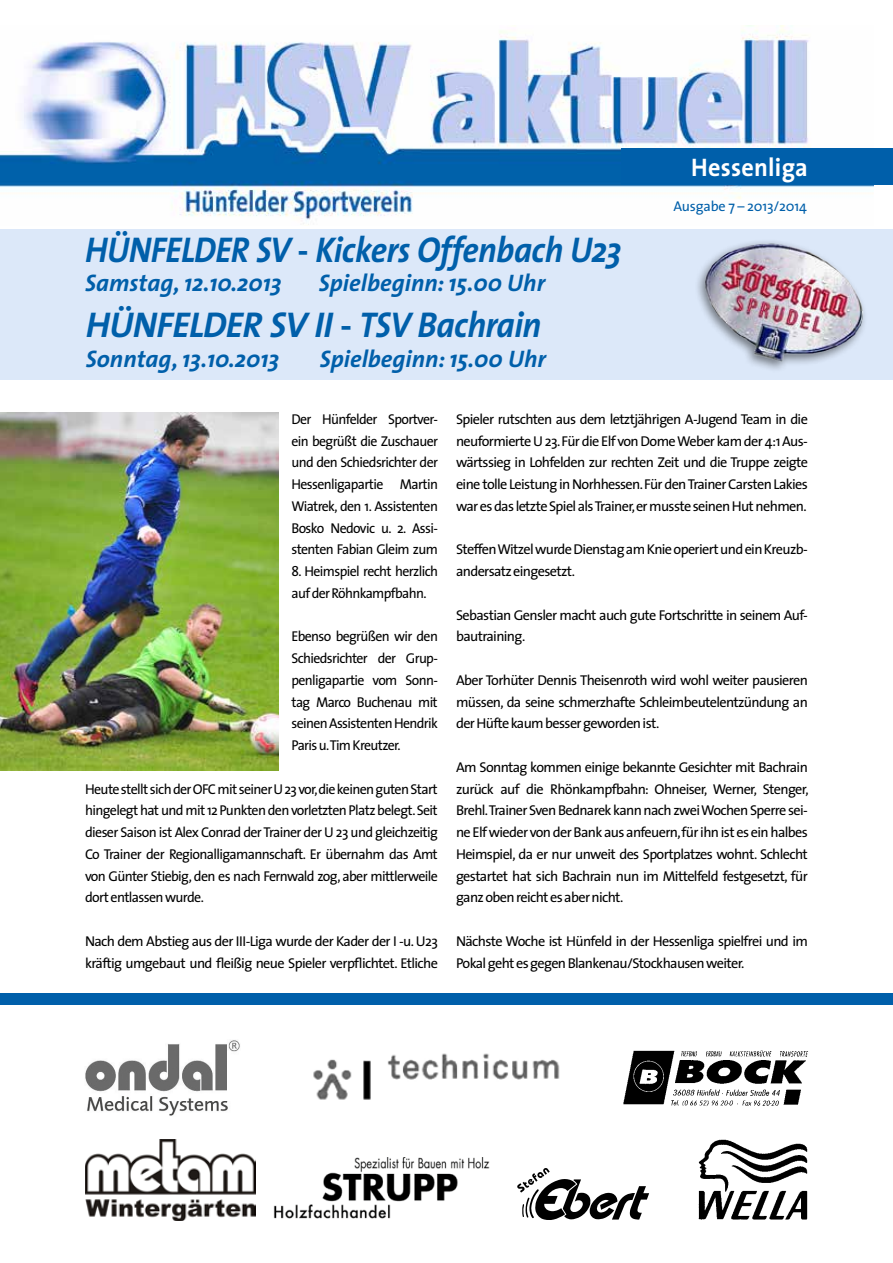
<style>
.page{position:relative;width:893px;height:1263px;background:#fff}
.page>*{position:absolute;margin:0;border:0;box-sizing:border-box;transform-origin:0 0}
.t1{font:italic 700 36px "The Sans";letter-spacing:-.02em;color:#005faa;scale:.93 1}
.t2{font:italic 700 36px "The Sans";letter-spacing:-.02em;color:#005faa}
.t3{font:700 25.5px "The Sans";letter-spacing:.01em;color:#fff;scale:.95 1}
.t4{font:italic 700 24px "The Sans";color:#005faa}
.t5{font:14.25px/21.8px "The Sans";letter-spacing:-.045em;color:#000;text-align:justify}
.t6{font:14.25px "The Sans";letter-spacing:-.01em;color:#005faa}
</style>
<div class="page">
<img style="left:0;top:26px;width:874px;height:199px">
<div style="left:0;top:993px;width:893px;height:12px;background:#005faa"></div>
<div style="left:622px;top:149px;width:271px;height:36px;background:#005faa"></div>
<div style="left:0;top:230px;width:893px;height:150px;background:#dce8f9"></div>
<div style="left:694px;top:238px;width:174px;height:135px;background:#000;opacity:.5"></div>
<img style="left:703px;top:242px;width:165px;height:122px">
<img style="left:0;top:412px;width:279px;height:359px">
<svg style="left:517px;top:1168px;width:132px;height:52px"></svg>
<img style="left:273px;top:1157px;width:217px;height:62px">
<img style="left:313px;top:1053px;width:247px;height:47px">
<img style="left:698px;top:1139px;width:110px;height:81px">
<img style="left:624px;top:1050px;width:184px;height:56px">
<img style="left:86px;top:1139px;width:169px;height:81px">
<img style="left:85px;top:1040px;width:155px;height:76px">
<h1 class="t1" style="left:85px;top:220px;width:578px">HÜNFELDER SV - Kickers Offenbach U23</h1>
<h3 class="t4" style="left:85px;top:263px;width:198px">Samstag, 12.10.2013</h3>
<h3 class="t4" style="left:319px;top:263px;width:228px">Spielbeginn: 15.00 Uhr</h3>
<h1 class="t2" style="left:86px;top:295px;width:457px">HÜNFELDER SV II - TSV Bachrain</h1>
<h3 class="t4" style="left:86px;top:339px;width:195px">Sonntag, 13.10.2013</h3>
<h3 class="t4" style="left:320px;top:339px;width:228px">Spielbeginn: 15.00 Uhr</h3>
<h2 class="t3" style="left:691px;top:146px;width:124px">Hessenliga</h2>
<p class="t6" style="left:673px;top:194px;width:135px">Ausgabe 7 – 2013/2014</p>
<p class="t5" style="left:291px;top:408px;width:148px">Der Hünfelder Sportver&shy;ein begrüßt die Zuschauer und den Schiedsrichter der Hessenligapartie Martin Wiatrek, den 1. Assistenten Bosko Nedovic u. 2. Assi&shy;stenten Fabian Gleim zum</p>
<p class="t5" style="left:291px;top:560px;width:148px">8. Heimspiel recht herzlich auf der Röhnkampfbahn.</p>
<p class="t5" style="left:291px;top:625px;width:148px">Ebenso begrüßen wir den Schiedsrichter der Grup&shy;penligapartie vom Sonn&shy;tag Marco Buchenau mit seinen Assistenten Hendrik Paris u.Tim Kreutzer.</p>
<p class="t5" style="left:85px;top:777px;width:354px">Heute stellt sich der OFC mit seiner U 23 vor,die keinen guten Start hingelegt hat und mit 12 Punkten den vorletzten Platz belegt. Seit dieser Saison ist Alex Conrad der Trainer der U 23 und gleichzeitig Co Trainer der Regionalligamannschaft. Er übernahm das Amt von Günter Stiebig, den es nach Fernwald zog, aber mittlerweile dort entlassen wurde.</p>
<p class="t5" style="left:85px;top:930px;width:354px">Nach dem Abstieg aus der III-Liga wurde der Kader der I -u. U23 kräftig umgebaut und fleißig neue Spieler verpflichtet. Etliche</p>
<p class="t5" style="left:456px;top:408px;width:353px">Spieler rutschten aus dem letztjährigen A-Jugend Team in die neuformierte U 23. Für die Elf von Dome Weber kam der 4:1 Aus&shy;wärtssieg in Lohfelden zur rechten Zeit und die Truppe zeigte eine tolle Leistung in Norhhessen. Für den Trainer Carsten Lakies war es das letzte Spiel als Trainer,er musste seinen Hut nehmen.</p>
<p class="t5" style="left:456px;top:538px;width:353px">Steffen Witzel wurde Dienstag am Knie operiert und ein Kreuzb&shy;andersatz eingesetzt.</p>
<p class="t5" style="left:456px;top:603px;width:353px">Sebastian Gensler macht auch gute Fortschritte in seinem Auf&shy;bautraining.</p>
<p class="t5" style="left:456px;top:669px;width:353px">Aber Torhüter Dennis Theisenroth wird wohl weiter pausieren müssen, da seine schmerzhafte Schleimbeutelentzündung an der Hüfte kaum besser geworden ist.</p>
<p class="t5" style="left:456px;top:756px;width:354px">Am Sonntag kommen einige bekannte Gesichter mit Bachrain zurück auf die Rhönkampfbahn: Ohneiser, Werner, Stenger, Brehl.Trainer Sven Bednarek kann nach zwei Wochen Sperre sei&shy;ne Elf wieder von der Bank aus anfeuern, für ihn ist es ein halbes Heimspiel, da er nur unweit des Sportplatzes wohnt. Schlecht gestartet hat sich Bachrain nun im Mittelfeld festgesetzt, für ganz oben reicht es aber nicht.</p>
<p class="t5" style="left:456px;top:930px;width:353px">Nächste Woche ist Hünfeld in der Hessenliga spielfrei und im<br>Pokal geht es gegen Blankenau/Stockhausen weiter.</p>
</div>
